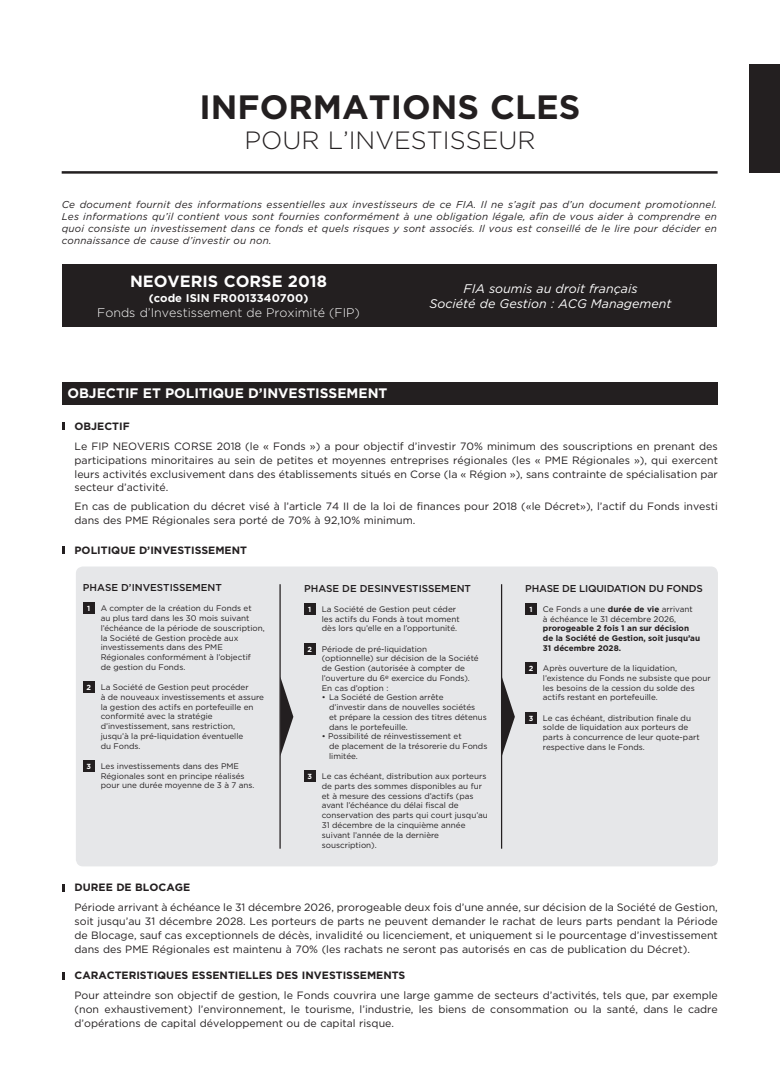
<style>
.page{position:relative;width:780px;height:1088px;background:#fff}
.page>*{position:absolute;margin:0;border:0;box-sizing:border-box;transform-origin:0 0}
.t1{font:700 33.75px "Gotham";color:#231f20}
.t2{font:300 25px "Gotham";color:#231f20}
.t3{font:700 16.25px "Gotham";color:#fff}
.t4{font:700 13.75px "Gotham";color:#fff}
.t5{font:italic 12.5px/15px "Gotham";color:#fff;text-align:center}
.t6{font:300 12.5px "Gotham";color:#fff}
.t7{font:700 11.25px "Gotham";color:#fff}
.t8{font:10.62px/13.8px "Gotham";color:#231f20;text-align:justify}
.t9{font:700 10.62px "Gotham";color:#231f20}
.t10{font:italic 10px/12px "Gotham";letter-spacing:.02em;color:#231f20;text-align:justify}
.t11{font:500 10px "Gotham";color:#231f20}
.t12{font:500 10px "Gotham";letter-spacing:-.02em;color:#231f20}
.t13{font:8.12px/9.8px "Gotham";color:#231f20}
.t14{font:700 8.12px/9.8px "Gotham";color:#231f20}
.t15{font:700 7.38px "Gotham";color:#fff}
.s1{font-weight:700;font-size:7.38px;color:#fff}
.s2{font-weight:700}
</style>
<div class="page">
<div style="left:62px;top:382px;width:656px;height:23px;background:#231f20"></div>
<svg style="left:62px;top:423px;width:2px;height:7px"></svg>
<svg style="left:62px;top:547px;width:2px;height:7px"></svg>
<svg style="left:62px;top:884px;width:2px;height:7px"></svg>
<svg style="left:62px;top:972px;width:2px;height:7px"></svg>
<div style="left:62px;top:264px;width:654px;height:63px;background:#231f20"></div>
<hr style="left:62px;top:171px;width:655px;height:3px;background:#231f20">
<div style="left:76px;top:566px;width:642px;height:300px;background:#e6e7e9;border-radius:7px"></div>
<div style="left:83px;top:602px;width:11px;height:12px;background:#231f20"></div>
<div style="left:83px;top:681px;width:11px;height:12px;background:#231f20"></div>
<div style="left:83px;top:760px;width:11px;height:11px;background:#231f20"></div>
<div style="left:304px;top:603px;width:11px;height:11px;background:#231f20"></div>
<div style="left:304px;top:643px;width:11px;height:11px;background:#231f20"></div>
<div style="left:304px;top:770px;width:11px;height:12px;background:#231f20"></div>
<div style="left:525px;top:603px;width:11px;height:11px;background:#231f20"></div>
<div style="left:525px;top:662px;width:11px;height:12px;background:#231f20"></div>
<div style="left:525px;top:712px;width:11px;height:11px;background:#231f20"></div>
<svg style="left:502px;top:676px;width:13px;height:80px"></svg>
<hr style="left:501px;top:584px;width:1px;height:265px;background:#231f20">
<svg style="left:281px;top:679px;width:12px;height:75px"></svg>
<hr style="left:279px;top:584px;width:2px;height:265px;background:#231f20">
<div style="left:749px;top:64px;width:31px;height:109px;background:#231f20"></div>
<h1 class="t1" style="left:200px;top:84px;width:382px">INFORMATIONS CLES</h1>
<h2 class="t2" style="left:244px;top:124px;width:293px">POUR L’INVESTISSEUR</h2>
<p class="t10" style="left:62px;top:198px;width:656px">Ce document fournit des informations essentielles aux investisseurs de ce FIA. Il ne s’agit pas d’un document promotionnel.<br>Les informations qu’il contient vous sont fournies conformément à une obligation légale, afin de vous aider à comprendre en quoi consiste un investissement dans ce fonds et quels risques y sont associés. Il vous est conseillé de le lire pour décider en connaissance de cause d’investir ou non.</p>
<h3 class="t3" style="left:130px;top:270px;width:198px">NeOVERIS CORSE 2018</h3>
<h3 class="t7" style="left:149px;top:291px;width:161px">(code ISIN FR0013340700)</h3>
<h3 class="t6" style="left:97px;top:305px;width:264px">Fonds d’Investissement de Proximité (FIP)</h3>
<h3 class="t5" style="left:429px;top:281px;width:243px">FIA soumis au droit français<br>Société de Gestion : ACG Management</h3>
<h3 class="t4" style="left:67px;top:384px;width:322px">OBJECTIF ET POLITIQUE D’INVESTISSEMENT</h3>
<h3 class="t9" style="left:75px;top:419px;width:17px">Objectif</h3>
<p class="t8" style="left:75px;top:439px;width:645px">Le FIP NEOVERIS CORSE 2018 (le « Fonds ») a pour objectif d’investir 70% minimum des souscriptions en prenant des participations minoritaires au sein de petites et moyennes entreprises régionales (les « PME Régionales »), qui exercent leurs activités exclusivement dans des établissements situés en Corse (la « Région »), sans contrainte de spécialisation par secteur d’activité.</p>
<h3 class="t8" style="left:75px;top:499px;width:645px">En cas de publication du décret visé à l’article 74 II de la loi de finances pour 2018 («le Décret»), l’actif du Fonds investi dans des PME Régionales sera porté de 70% à 92,10% minimum.</h3>
<h3 class="t9" style="left:75px;top:543px;width:15px">Politique</h3>
<h3 class="t9" style="left:139px;top:543px;width:20px">d’investissement</h3>
<p class="t11" style="left:83px;top:581px;width:140px">PHASE D’INVESTISSEMENT</p>
<p class="t15" style="left:87px;top:604px;width:5px">1</p>
<p class="t13" style="left:101px;top:603px;width:166px">A compter de la création du Fonds et<br>au plus tard dans les 30 mois suivant l’échéance de la période de souscription, la Société de Gestion procède aux investissements dans des PME Régionales conformément à l’objectif<br>de gestion du Fonds.</p>
<p class="t13" style="left:101px;top:682px;width:165px;text-indent:-14px"><span class="s1">2</span> La Société de Gestion peut procéder<br>à de nouveaux investissements et assure la gestion des actifs en portefeuille en conformité avec la stratégie d’investissement, sans restriction, jusqu’à la pré-liquidation éventuelle<br>du Fonds.</p>
<p class="t13" style="left:101px;top:761px;width:155px;text-indent:-14px"><span class="s1">3</span> Les investissements dans des PME<br>Régionales sont en principe réalisés pour une durée moyenne de 3 à 7 ans.</p>
<p class="t11" style="left:304px;top:581px;width:168px">PHASE DE DESINVESTISSEMENT</p>
<p class="t15" style="left:308px;top:604px;width:5px">1</p>
<p class="t13" style="left:322px;top:604px;width:139px">La Société de Gestion peut céder les actifs du Fonds à tout moment dès lors qu’elle en a l’opportunité.</p>
<p class="t13" style="left:322px;top:644px;width:158px;text-indent:-14px"><span class="s1">2</span> Période de pré-liquidation (optionnelle) sur décision de la Société de Gestion (autorisée à compter de l’ouverture du 6<sup>e</sup> exercice du Fonds).<br>En cas d’option :</p>
<p class="t13" style="left:329px;top:692px;width:159px;text-indent:-7px">• La Société de Gestion arrête<br>d’investir dans de nouvelles sociétés<br>et prépare la cession des titres détenus dans le portefeuille.</p>
<p class="t13" style="left:329px;top:731px;width:160px;text-indent:-7px">• Possibilité de réinvestissement et<br>de placement de la trésorerie du Fonds limitée.</p>
<p class="t13" style="left:322px;top:771px;width:167px;text-indent:-14px"><span class="s1">3</span> Le cas échéant, distribution aux porteurs de parts des sommes disponibles au fur et à mesure des cessions d’actifs (pas avant l’échéance du délai fiscal de conservation des parts qui court jusqu’au 31 décembre de la cinquième année suivant l’année de la dernière souscription).</p>
<p class="t12" style="left:525px;top:581px;width:179px">PHASE DE LIQUIDATION DU FONDS</p>
<p class="t15" style="left:529px;top:604px;width:5px">1</p>
<p class="t13" style="left:543px;top:604px;width:151px">Ce Fonds a une <span class="s2">durée de vie</span> arrivant à échéance le 31 décembre 2026,</p>
<p class="t14" style="left:543px;top:623px;width:159px">prorogeable 2 fois 1 an sur décision de la Société de Gestion, soit jusqu’au<br>31 décembre 2028.</p>
<p class="t13" style="left:543px;top:663px;width:169px;text-indent:-14px"><span class="s1">2</span> Après ouverture de la liquidation, l’existence du Fonds ne subsiste que pour les besoins de la cession du solde des actifs restant en portefeuille.</p>
<p class="t13" style="left:543px;top:713px;width:158px;text-indent:-14px"><span class="s1">3</span> Le cas échéant, distribution finale du solde de liquidation aux porteurs de parts à concurrence de leur quote-part respective dans le Fonds.</p>
<h3 class="t9" style="left:75px;top:880px;width:9px">Dur</h3>
<h3 class="t9" style="left:99px;top:880px;width:46px">Ee de bloca</h3>
<h3 class="t9" style="left:175px;top:880px;width:15px">ge</h3>
<p class="t8" style="left:75px;top:900px;width:644px">Période arrivant à échéance le 31 décembre 2026, prorogeable deux fois d’une année, sur décision de la Société de Gestion, soit jusqu’au 31 décembre 2028. Les porteurs de parts ne peuvent demander le rachat de leurs parts pendant la Période de Blocage, sauf cas exceptionnels de décès, invalidité ou licenciement, et uniquement si le pourcentage d’investissement dans des PME Régionales est maintenu à 70% (les rachats ne seront pas autorisés en cas de publication du Décret).</p>
<h3 class="t9" style="left:75px;top:968px;width:332px">CARACTERISTIQUES ESSENTIELLES DES INVESTISSEMENTS</h3>
<p class="t8" style="left:75px;top:988px;width:644px">Pour atteindre son objectif de gestion, le Fonds couvrira une large gamme de secteurs d’activités, tels que, par exemple (non exhaustivement) l’environnement, le tourisme, l’industrie, les biens de consommation ou la santé, dans le cadre d’opérations de capital développement ou de capital risque.</p>
</div>
